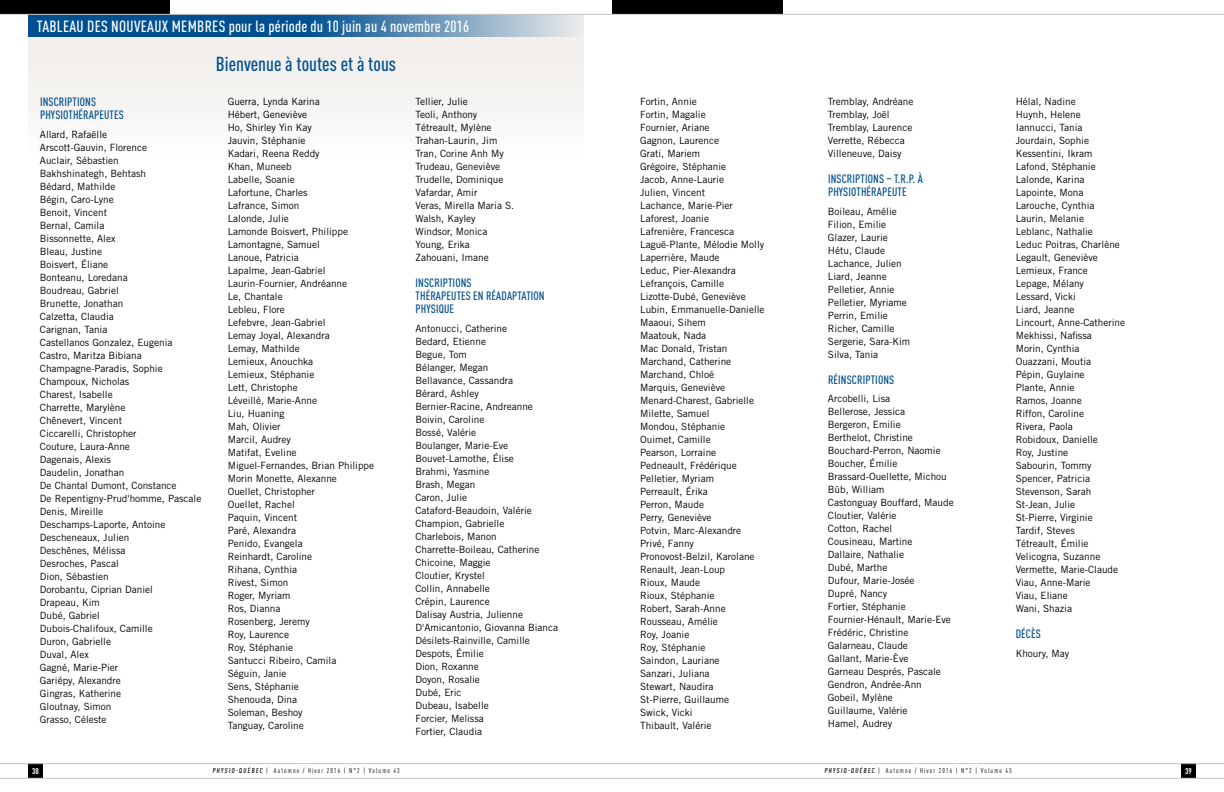
<style>
.page{position:relative;width:1224px;height:792px;background:#fff}
.page>*{position:absolute;margin:0;border:0;box-sizing:border-box;transform-origin:0 0}
.t1{font:500 condensed 20px "DINOT";color:#005091}
.t2{font:500 condensed 16px "DINOT";letter-spacing:.01em;color:#fff}
.t3{font:500 condensed 12px/13px "DINOT";letter-spacing:.01em;color:#005091}
.t4{font:10px/13px "Trade Gothic";color:#000}
.t5{font:700 condensed 8.3px "DINOT";color:#fff}
.t6{font:condensed 7px "DINOT";letter-spacing:.16em;color:#000}
.s1{font-weight:500}
</style>
<div class="page">
<div style="left:28px;top:764px;width:15px;height:14px;background:#000"></div>
<div style="left:1181px;top:764px;width:15px;height:14px;background:#000"></div>
<hr style="left:0;top:763px;width:612px;height:1px;background:#c6c7c8">
<hr style="left:612px;top:763px;width:612px;height:1px;background:#c6c7c8">
<hr style="left:0;top:778px;width:612px;height:1px;background:#c6c7c8">
<hr style="left:612px;top:778px;width:612px;height:1px;background:#c6c7c8">
<div style="left:28px;top:14px;width:555px;height:142px;background:#f5f3f1"></div>
<svg style="left:28px;top:15px;width:556px;height:22px;fill:#005091"></svg>
<div style="left:0;top:0;width:170px;height:14px;background:#000"></div>
<div style="left:612px;top:0;width:170px;height:14px;background:#000"></div>
<hr style="left:0;top:14px;width:612px;height:1px;background:#c6c7c8">
<hr style="left:612px;top:14px;width:612px;height:1px;background:#c6c7c8">
<h2 class="t2" style="left:37px;top:15px;width:434px">TABLEAU DES NOUVEAUX MEMBRES pour la période du 10 juin au 4 novembre 2016</h2>
<p class="t3" style="left:40px;top:95px;width:85px">INSCRIPTIONS<br>PHYSIOTHÉRAPEUTES</p>
<p class="t4" style="left:40px;top:128px;width:163px">Allard, Rafaëlle<br>Arscott-Gauvin, Florence<br>Auclair, Sébastien<br>Bakhshinategh, Behtash<br>Bédard, Mathilde<br>Bégin, Caro-Lyne<br>Benoit, Vincent<br>Bernal, Camila<br>Bissonnette, Alex<br>Bleau, Justine<br>Boisvert, Éliane<br>Bonteanu, Loredana<br>Boudreau, Gabriel<br>Brunette, Jonathan<br>Calzetta, Claudia<br>Carignan, Tania<br>Castellanos Gonzalez, Eugenia<br>Castro, Maritza Bibiana<br>Champagne-Paradis, Sophie<br>Champoux, Nicholas<br>Charest, Isabelle<br>Charrette, Marylène<br>Chênevert, Vincent<br>Ciccarelli, Christopher<br>Couture, Laura-Anne<br>Dagenais, Alexis<br>Daudelin, Jonathan<br>De Chantal Dumont, Constance<br>De Repentigny-Prud'homme, Pascale<br>Denis, Mireille<br>Deschamps-Laporte, Antoine<br>Descheneaux, Julien<br>Deschênes, Mélissa<br>Desroches, Pascal<br>Dion, Sébastien<br>Dorobantu, Ciprian Daniel<br>Drapeau, Kim<br>Dubé, Gabriel<br>Dubois-Chalifoux, Camille<br>Duron, Gabrielle<br>Duval, Alex<br>Gagné, Marie-Pier<br>Gariépy, Alexandre<br>Gingras, Katherine<br>Gloutnay, Simon<br>Grasso, Céleste</p>
<h1 class="t1" style="left:216px;top:50px;width:182px">Bienvenue à toutes et à tous</h1>
<p class="t4" style="left:228px;top:95px;width:148px">Guerra, Lynda Karina<br>Hébert, Geneviève<br>Ho, Shirley Yin Kay<br>Jauvin, Stéphanie<br>Kadari, Reena Reddy<br>Khan, Muneeb<br>Labelle, Soanie<br>Lafortune, Charles<br>Lafrance, Simon<br>Lalonde, Julie<br>Lamonde Boisvert, Philippe<br>Lamontagne, Samuel<br>Lanoue, Patricia<br>Lapalme, Jean-Gabriel<br>Laurin-Fournier, Andréanne<br>Le, Chantale<br>Lebleu, Flore<br>Lefebvre, Jean-Gabriel<br>Lemay Joyal, Alexandra<br>Lemay, Mathilde<br>Lemieux, Anouchka<br>Lemieux, Stéphanie<br>Lett, Christophe<br>Léveillé, Marie-Anne<br>Liu, Huaning<br>Mah, Olivier<br>Marcil, Audrey<br>Matifat, Eveline<br>Miguel-Fernandes, Brian Philippe<br>Morin Monette, Alexanne<br>Ouellet, Christopher<br>Ouellet, Rachel<br>Paquin, Vincent<br>Paré, Alexandra<br>Penido, Evangela<br>Reinhardt, Caroline<br>Rihana, Cynthia<br>Rivest, Simon<br>Roger, Myriam<br>Ros, Dianna<br>Rosenberg, Jeremy<br>Roy, Laurence<br>Roy, Stéphanie<br>Santucci Ribeiro, Camila<br>Séguin, Janie<br>Sens, Stéphanie<br>Shenouda, Dina<br>Soleman, Beshoy<br>Tanguay, Caroline</p>
<p class="t4" style="left:416px;top:95px;width:100px">Tellier, Julie<br>Teoli, Anthony<br>Tétreault, Mylène<br>Trahan-Laurin, Jim<br>Tran, Corine Anh My<br>Trudeau, Geneviève<br>Trudelle, Dominique<br>Vafardar, Amir<br>Veras, Mirella Maria S.<br>Walsh, Kayley<br>Windsor, Monica<br>Young, Erika<br>Zahouani, Imane</p>
<p class="t3" style="left:416px;top:276px;width:131px">INSCRIPTIONS<br>THÉRAPEUTES EN RÉADAPTATION<br>PHYSIQUE</p>
<p class="t4" style="left:416px;top:321px;width:144px">Antonucci, Catherine<br>Bedard, Etienne<br>Begue, Tom<br>Bélanger, Megan<br>Bellavance, Cassandra<br>Bérard, Ashley<br>Bernier-Racine, Andreanne<br>Boivin, Caroline<br>Bossé, Valérie<br>Boulanger, Marie-Eve<br>Bouvet-Lamothe, Élise<br>Brahmi, Yasmine<br>Brash, Megan<br>Caron, Julie<br>Cataford-Beaudoin, Valérie<br>Champion, Gabrielle<br>Charlebois, Manon<br>Charrette-Boileau, Catherine<br>Chicoine, Maggie<br>Cloutier, Krystel<br>Collin, Annabelle<br>Crépin, Laurence<br>Dalisay Austria, Julienne<br>D'Amicantonio, Giovanna Bianca<br>Désilets-Rainville, Camille<br>Despots, Émilie<br>Dion, Roxanne<br>Doyon, Rosalie<br>Dubé, Eric<br>Dubeau, Isabelle<br>Forcier, Melissa<br>Fortier, Claudia</p>
<p class="t4" style="left:640px;top:95px;width:126px">Fortin, Annie<br>Fortin, Magalie<br>Fournier, Ariane<br>Gagnon, Laurence<br>Grati, Mariem<br>Grégoire, Stéphanie<br>Jacob, Anne-Laurie<br>Julien, Vincent<br>Lachance, Marie-Pier<br>Laforest, Joanie<br>Lafrenière, Francesca<br>Laguë-Plante, Mélodie Molly<br>Laperrière, Maude<br>Leduc, Pier-Alexandra<br>Lefrançois, Camille<br>Lizotte-Dubé, Geneviève<br>Lubin, Emmanuelle-Danielle<br>Maaoui, Sihem<br>Maatouk, Nada<br>Mac Donald, Tristan<br>Marchand, Catherine<br>Marchand, Chloé<br>Marquis, Geneviève<br>Menard-Charest, Gabrielle<br>Milette, Samuel<br>Mondou, Stéphanie<br>Ouimet, Camille<br>Pearson, Lorraine<br>Pedneault, Frédérique<br>Pelletier, Myriam<br>Perreault, Érika<br>Perron, Maude<br>Perry, Geneviève<br>Potvin, Marc-Alexandre<br>Privé, Fanny<br>Pronovost-Belzil, Karolane<br>Renault, Jean-Loup<br>Rioux, Maude<br>Rioux, Stéphanie<br>Robert, Sarah-Anne<br>Rousseau, Amélie<br>Roy, Joanie<br>Roy, Stéphanie<br>Saindon, Lauriane<br>Sanzari, Juliana<br>Stewart, Naudira<br>St-Pierre, Guillaume<br>Swick, Vicki<br>Thibault, Valérie</p>
<p class="t4" style="left:828px;top:95px;width:87px">Tremblay, Andréane<br>Tremblay, Joël<br>Tremblay, Laurence<br>Verrette, Rébecca<br>Villeneuve, Daisy</p>
<p class="t3" style="left:828px;top:172px;width:96px">INSCRIPTIONS – T.R.P. À<br>PHYSIOTHÉRAPEUTE</p>
<p class="t4" style="left:828px;top:204px;width:84px">Boileau, Amélie<br>Filion, Emilie<br>Glazer, Laurie<br>Hétu, Claude<br>Lachance, Julien<br>Liard, Jeanne<br>Pelletier, Annie<br>Pelletier, Myriame<br>Perrin, Emilie<br>Richer, Camille<br>Sergerie, Sara-Kim<br>Silva, Tania</p>
<p class="t3" style="left:828px;top:372px;width:68px">RÉINSCRIPTIONS</p>
<p class="t4" style="left:828px;top:392px;width:127px">Arcobelli, Lisa<br>Bellerose, Jessica<br>Bergeron, Emilie<br>Berthelot, Christine<br>Bouchard-Perron, Naomie<br>Boucher, Émilie<br>Brassard-Ouellette, Michou<br>Büb, William<br>Castonguay Bouffard, Maude<br>Cloutier, Valérie<br>Cotton, Rachel<br>Cousineau, Martine<br>Dallaire, Nathalie<br>Dubé, Marthe<br>Dufour, Marie-Josée<br>Dupré, Nancy<br>Fortier, Stéphanie<br>Fournier-Hénault, Marie-Eve<br>Frédéric, Christine<br>Galarneau, Claude<br>Gallant, Marie-Ève<br>Garneau Després, Pascale<br>Gendron, Andrée-Ann<br>Gobeil, Mylène<br>Guillaume, Valérie<br>Hamel, Audrey</p>
<p class="t4" style="left:1016px;top:95px;width:111px">Hélal, Nadine<br>Huynh, Helene<br>Iannucci, Tania<br>Jourdain, Sophie<br>Kessentini, Ikram<br>Lafond, Stéphanie<br>Lalonde, Karina<br>Lapointe, Mona<br>Larouche, Cynthia<br>Laurin, Melanie<br>Leblanc, Nathalie<br>Leduc Poitras, Charlène<br>Legault, Geneviève<br>Lemieux, France<br>Lepage, Mélany<br>Lessard, Vicki<br>Liard, Jeanne<br>Lincourt, Anne-Catherine<br>Mekhissi, Nafissa<br>Morin, Cynthia<br>Ouazzani, Moutia<br>Pépin, Guylaine<br>Plante, Annie<br>Ramos, Joanne<br>Riffon, Caroline<br>Rivera, Paola<br>Robidoux, Danielle<br>Roy, Justine<br>Sabourin, Tommy<br>Spencer, Patricia<br>Stevenson, Sarah<br>St-Jean, Julie<br>St-Pierre, Virginie<br>Tardif, Steves<br>Tétreault, Émilie<br>Velicogna, Suzanne<br>Vermette, Marie-Claude<br>Viau, Anne-Marie<br>Viau, Eliane<br>Wani, Shazia</p>
<p class="t3" style="left:1016px;top:627px;width:27px">DÉCÈS</p>
<p class="t4" style="left:1016px;top:646px;width:55px">Khoury, May</p>
<p class="t5" style="left:32px;top:766px;width:8px">38</p>
<p class="t6" style="left:212px;top:766px;width:189px"><span class="s1">PHYSIO-QUÉBEC</span> | Automne / Hiver 2016 | N°2 | Volume 43</p>
<p class="t6" style="left:824px;top:766px;width:189px"><span class="s1">PHYSIO-QUÉBEC</span> | Automne / Hiver 2016 | N°2 | Volume 43</p>
<p class="t5" style="left:1185px;top:766px;width:8px">39</p>
</div>
